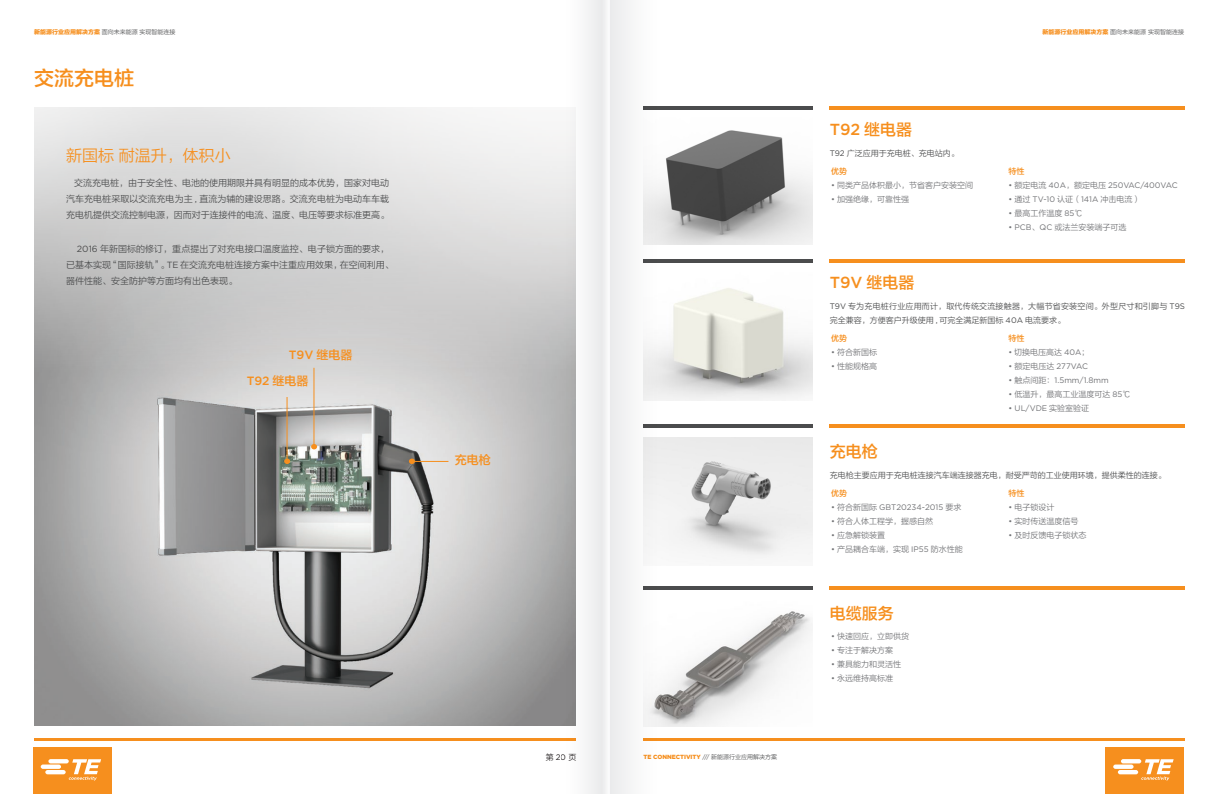
<style>
.page{position:relative;width:1219px;height:794px;background:#fff}
.page>*{position:absolute;margin:0;border:0;box-sizing:border-box;transform-origin:0 0}
.t1{font:20px "FZLTZHJW GB1 0";color:#f68f1e}
.t2{font:500 16px "Gotham";color:#f68f1e}
.t3{font:16px "FZLTXIHK GBK1 0";color:#f68f1e}
.t4{font:16px "FZLTZHJW GB1 0";color:#f68f1e}
.t5{font:500 12px "Gotham";color:#f68f1e}
.t6{font:12px "FZLTZHJW GB1 0";color:#f68f1e}
.t7{font:9px/16px "FZLTXIHK GBK1 0";color:#4b4c4d;text-align:justify}
.t8{font:8px "FZLTXIHK GBK1 0";color:#717275}
.t9{font:8px "Gotham";color:#717275}
.t10{font:8px/14px "FZLTXIHK GBK1 0";letter-spacing:.025em;color:#4b4c4d}
.t11{font:8px "FZLTXIHK GBK1 0";color:#4b4c4d}
.t12{font:8px "FZLTZHJW GB1 0";color:#f68f1e}
.t13{font:8px "FZLTXIHK GBK1 0";color:#231f20}
.t14{font:6px "FZLTXIHK GBK1 0";color:#4b4c4d}
.t15{font:900 6px "Gotham";color:#f68f1e}
.s1{font-family:"FZLTTHJW GB1 0";color:#f68f1e}
.s2{font-family:"Gotham"}
.s3{font-family:"FZLTZHJW GB1 0";font-weight:400}
.s4{font-weight:400;color:#4b4c4d}
.s5{font-family:"FZLTXIHK GBK1 0";font-weight:400;color:#4b4c4d}
.s6{font-family:"FZLTXIHK GBK1 0"}
</style>
<div class="page">
<img style="left:34px;top:371px;width:527px;height:355px">
<svg style="left:34px;top:108px;width:527px;height:263px;background:#d4d3d3"></svg>
<hr style="left:643px;top:106px;width:170px;height:4px;background:#4b4c4d">
<hr style="left:830px;top:106px;width:355px;height:4px;background:#f68f1e">
<hr style="left:830px;top:259px;width:355px;height:4px;background:#f68f1e">
<hr style="left:830px;top:424px;width:355px;height:4px;background:#f68f1e">
<hr style="left:830px;top:586px;width:355px;height:4px;background:#f68f1e">
<img style="left:658px;top:130px;width:155px;height:115px">
<hr style="left:643px;top:259px;width:170px;height:4px;background:#4b4c4d">
<img style="left:658px;top:288px;width:155px;height:112px">
<hr style="left:643px;top:424px;width:170px;height:4px;background:#4b4c4d">
<img style="left:658px;top:437px;width:155px;height:121px">
<hr style="left:643px;top:586px;width:170px;height:4px;background:#4b4c4d">
<img style="left:658px;top:611px;width:154px;height:116px">
<svg style="left:284px;top:458px;width:6px;height:6px"></svg>
<svg style="left:409px;top:458px;width:6px;height:6px"></svg>
<svg style="left:311px;top:444px;width:6px;height:5px"></svg>
<hr style="left:287px;top:397px;width:1px;height:62px;background:#f68f1e">
<hr style="left:412px;top:461px;width:36px;height:1px;background:#f68f1e">
<hr style="left:314px;top:368px;width:1px;height:77px;background:#f68f1e">
<hr style="left:34px;top:738px;width:541px;height:2px;background:#f68f1e">
<hr style="left:644px;top:738px;width:541px;height:2px;background:#f68f1e">
<div style="left:33px;top:747px;width:78px;height:47px;background:#f68f1e"></div>
<svg style="left:41px;top:759px;width:60px;height:21px"></svg>
<div style="left:1106px;top:747px;width:78px;height:47px;background:#f68f1e"></div>
<svg style="left:1113px;top:759px;width:61px;height:21px"></svg>
<div style="left:609px;top:0;width:49px;height:794px;background:#f4f4f4"></div>
<svg style="left:561px;top:0;width:45px;height:794px"></svg>
<p class="t14" style="left:34px;top:28px;width:143px"><span class="s1">新能源行业应用解决方案</span>面向未来能源实现智能连接</p>
<p class="t14" style="left:1042px;top:28px;width:143px"><span class="s1">新能源行业应用解决方案</span>面向未来能源实现智能连接</p>
<p class="t1" style="left:34px;top:67px;width:101px">交流充电桩</p>
<p class="t3" style="left:66px;top:147px;width:166px">新国标耐温升，体积小</p>
<p class="t7" style="left:66px;top:175px;width:325px;text-indent:8px">交流充电桩，由于安全性、电池的使用期限并具有明显的成本优势，国家对电动汽车充电桩采取以交流充电为主 <span class="s2">,</span> 直流为辅的建设思路。交流充电桩为电动车车载充电机提供交流控制电源，因而对于连接件的电流、温度、电压等要求标准更高。</p>
<p class="t7" style="left:66px;top:241px;width:329px;text-align:left;text-indent:11px"><span class="s2">2016</span> 年新国标的修订，重点提出了对充电接口温度监控、电子锁方面的要求，已基本实现“国际接轨”。<span class="s2">TE</span> 在交流充电桩连接方案中注重应用效果，在空间利用、器件性能、安全防护等方面均有出色表现。</p>
<p class="t5" style="left:289px;top:348px;width:65px">T9V <span class="s3">继电器</span></p>
<p class="t5" style="left:247px;top:374px;width:63px">T92 <span class="s3">继电器</span></p>
<p class="t6" style="left:455px;top:453px;width:37px">充电枪</p>
<p class="t13" style="left:546px;top:753px;width:32px">第<span class="s2">20</span>页</p>
<p class="t15" style="left:643px;top:753px;width:135px">TE CONNECTIVITY <span class="s4">///</span> <span class="s5">新能源行业应用解决方案</span></p>
<p class="t2" style="left:830px;top:120px;width:84px">T92 <span class="s3">继电器</span></p>
<p class="t11" style="left:830px;top:149px;width:131px"><span class="s2">T92</span> 广泛应用于充电桩、充电站内。</p>
<p class="t12" style="left:831px;top:167px;width:17px">优势</p>
<p class="t8" style="left:831px;top:181px;width:144px"><span class="s2">•</span> 同类产品体积最小，节省客户安装空间</p>
<p class="t8" style="left:831px;top:195px;width:80px"><span class="s2">•</span> 加强绝缘，可靠性强</p>
<p class="t2" style="left:830px;top:273px;width:86px">T9V <span class="s3">继电器</span></p>
<p class="t12" style="left:1008px;top:167px;width:17px">特性</p>
<p class="t9" style="left:1008px;top:181px;width:171px">• <span class="s6">额定电流</span> 40A<span class="s6">，额定电压</span> 250VAC/400VAC</p>
<p class="t9" style="left:1008px;top:195px;width:133px">• <span class="s6">通过</span> TV-10 <span class="s6">认证（</span>141A <span class="s6">冲击电流）</span></p>
<p class="t8" style="left:1008px;top:209px;width:76px"><span class="s2">•</span> 最高工作温度 <span class="s2">85</span>℃</p>
<p class="t8" style="left:1008px;top:223px;width:119px"><span class="s2">• PCB</span>、<span class="s2">QC</span> 或法兰安装端子可选</p>
<p class="t10" style="left:830px;top:300px;width:357px"><span class="s2">T9V</span> 专为充电桩行业应用而计，取代传统交流接触器，大幅节省安装空间。外型尺寸和引脚与 <span class="s2">T9S</span>完全兼容，方便客户升级使用 <span class="s2">,</span> 可完全满足新国标 <span class="s2">40A</span> 电流要求。</p>
<p class="t12" style="left:831px;top:334px;width:17px">优势</p>
<p class="t8" style="left:831px;top:348px;width:48px"><span class="s2">•</span> 符合新国标</p>
<p class="t8" style="left:831px;top:362px;width:48px"><span class="s2">•</span> 性能规格高</p>
<p class="t12" style="left:1008px;top:334px;width:17px">特性</p>
<p class="t8" style="left:1008px;top:348px;width:83px"><span class="s2">•</span> 切换电压高达 <span class="s2">40A</span>；</p>
<p class="t9" style="left:1008px;top:362px;width:81px">• <span class="s6">额定电压达</span> 277VAC</p>
<p class="t9" style="left:1008px;top:376px;width:102px">• <span class="s6">触点间距：</span>1.5mm/1.8mm</p>
<p class="t8" style="left:1008px;top:390px;width:124px"><span class="s2">•</span> 低温升，最高工业温度可达 <span class="s2">85</span>℃</p>
<p class="t9" style="left:1008px;top:404px;width:82px">• UL/VDE <span class="s6">实验室验证</span></p>
<p class="t4" style="left:830px;top:442px;width:49px">充电枪</p>
<p class="t11" style="left:830px;top:471px;width:337px">充电枪主要应用于充电桩连接汽车端连接器充电，耐受严苛的工业使用环境，提供柔性的连接。</p>
<p class="t12" style="left:831px;top:489px;width:17px">优势</p>
<p class="t9" style="left:831px;top:503px;width:132px">• <span class="s6">符合新国际</span> GBT20234-2015 <span class="s6">要求</span></p>
<p class="t8" style="left:831px;top:517px;width:104px"><span class="s2">•</span> 符合人体工程学，握感自然</p>
<p class="t8" style="left:831px;top:531px;width:56px"><span class="s2">•</span> 应急解锁装置</p>
<p class="t8" style="left:831px;top:545px;width:133px"><span class="s2">•</span> 产品耦合车端，实现 <span class="s2">IP55</span> 防水性能</p>
<p class="t12" style="left:1008px;top:489px;width:17px">特性</p>
<p class="t8" style="left:1008px;top:503px;width:48px"><span class="s2">•</span> 电子锁设计</p>
<p class="t8" style="left:1008px;top:517px;width:72px"><span class="s2">•</span> 实时传送温度信号</p>
<p class="t8" style="left:1008px;top:531px;width:80px"><span class="s2">•</span> 及时反馈电子锁状态</p>
<p class="t4" style="left:830px;top:604px;width:65px">电缆服务</p>
<p class="t8" style="left:831px;top:632px;width:80px"><span class="s2">•</span> 快速回应，立即供货</p>
<p class="t8" style="left:831px;top:646px;width:64px"><span class="s2">•</span> 专注于解决方案</p>
<p class="t8" style="left:831px;top:660px;width:72px"><span class="s2">•</span> 兼具能力和灵活性</p>
<p class="t8" style="left:831px;top:674px;width:64px"><span class="s2">•</span> 永远维持高标准</p>
</div>
